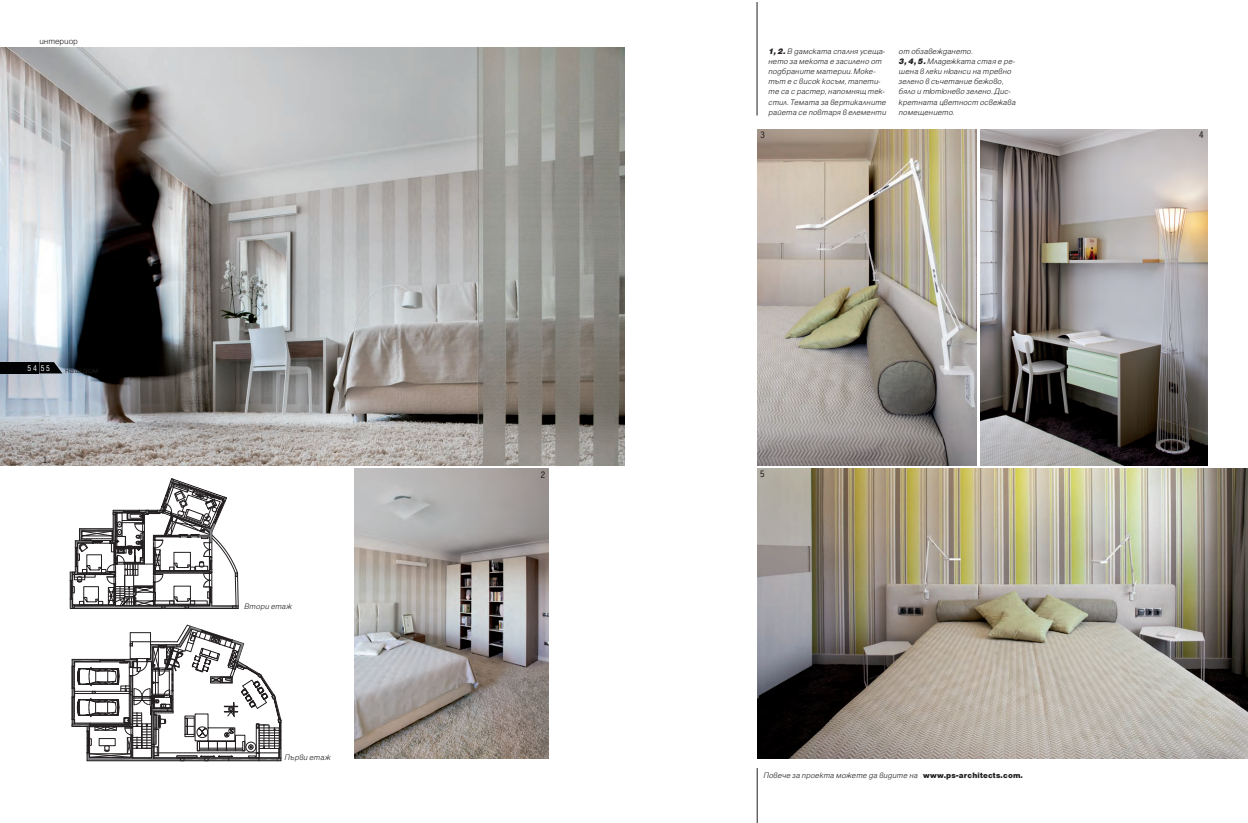
<style>
.page{position:relative;width:1248px;height:823px;background:#fff}
.page>*{position:absolute;margin:0;border:0;box-sizing:border-box;transform-origin:0 0}
.Osnoven_text_ZD{font:300 9px "Helen Bg";color:#231f20}
.t1{font:700 9px "Letter Gothic";color:#231f20}
.Osnoven_text_ZD-2{font:9px "Helen BG Condensed Normal";color:#fff}
.Photo_text{font:italic 300 8.5px/10.2px "Helen Bg";letter-spacing:.015em;color:#231f20}
.s1{font-weight:900}
.s2{font-weight:900;font-style:normal}
</style>
<div class="page">
<img style="left:354px;top:468px;width:195px;height:289px">
<img style="left:757px;top:468px;width:490px;height:289px">
<img style="left:757px;top:129px;width:219px;height:336px">
<img style="left:980px;top:129px;width:226px;height:336px">
<img style="left:0;top:47px;width:624px;height:418px">
<svg style="left:39px;top:362px;width:23px;height:11px"></svg>
<div style="left:0;top:362px;width:39px;height:11px;background:#010203"></div>
<svg style="left:70px;top:478px;width:168px;height:130px"></svg>
<div style="left:155px;top:549px;width:5px;height:21px;border:1px solid #231f20"></div>
<svg style="left:72px;top:624px;width:210px;height:137px"></svg>
<hr style="left:756px;top:2px;width:1px;height:113px;background:#231f20">
<hr style="left:757px;top:767px;width:1px;height:55px;background:#231f20">
<p class="Osnoven_text_ZD" style="left:39px;top:36px;width:40px">интериор</p>
<p class="Osnoven_text_ZD-2" style="left:28px;top:363px;width:24px">54 55</p>
<p class="Osnoven_text_ZD" style="left:65px;top:365px;width:35px">наш дом</p>
<p class="t1" style="left:43px;top:454px;width:6px">1</p>
<p class="Photo_text" style="left:244px;top:600px;width:49px">Втори етаж</p>
<p class="Photo_text" style="left:285px;top:751px;width:47px">Първи етаж</p>
<p class="t1" style="left:541px;top:469px;width:6px">2</p>
<p class="Photo_text" style="left:768px;top:46px;width:119px"><span class="s1">1, 2.</span> В дамската спалня усеща&shy;нето за мекота е засилено от подбраните материи. Моке&shy;тът е с висок косъм, тапети&shy;те са с растер, напомнящ тек&shy;стил. Темата за вертикалните райета се повтаря в елементи</p>
<p class="Photo_text" style="left:898px;top:46px;width:75px">от обзавеждането.</p>
<p class="Photo_text" style="left:898px;top:56px;width:118px"><span class="s1">3, 4, 5.</span> Младежката стая е ре&shy;шена в леки нюанси на тревно зелено в съчетание бежово, бяло и тютюнево зелено. Дис&shy;кретната цветност освежава помещението.</p>
<p class="t1" style="left:760px;top:129px;width:6px">3</p>
<p class="t1" style="left:1199px;top:129px;width:6px">4</p>
<p class="t1" style="left:760px;top:468px;width:6px">5</p>
<p class="Photo_text" style="left:763px;top:769px;width:261px">Повече за проекта можете да видите на <span class="s2">www.ps-architects.com.</span></p>
</div>
